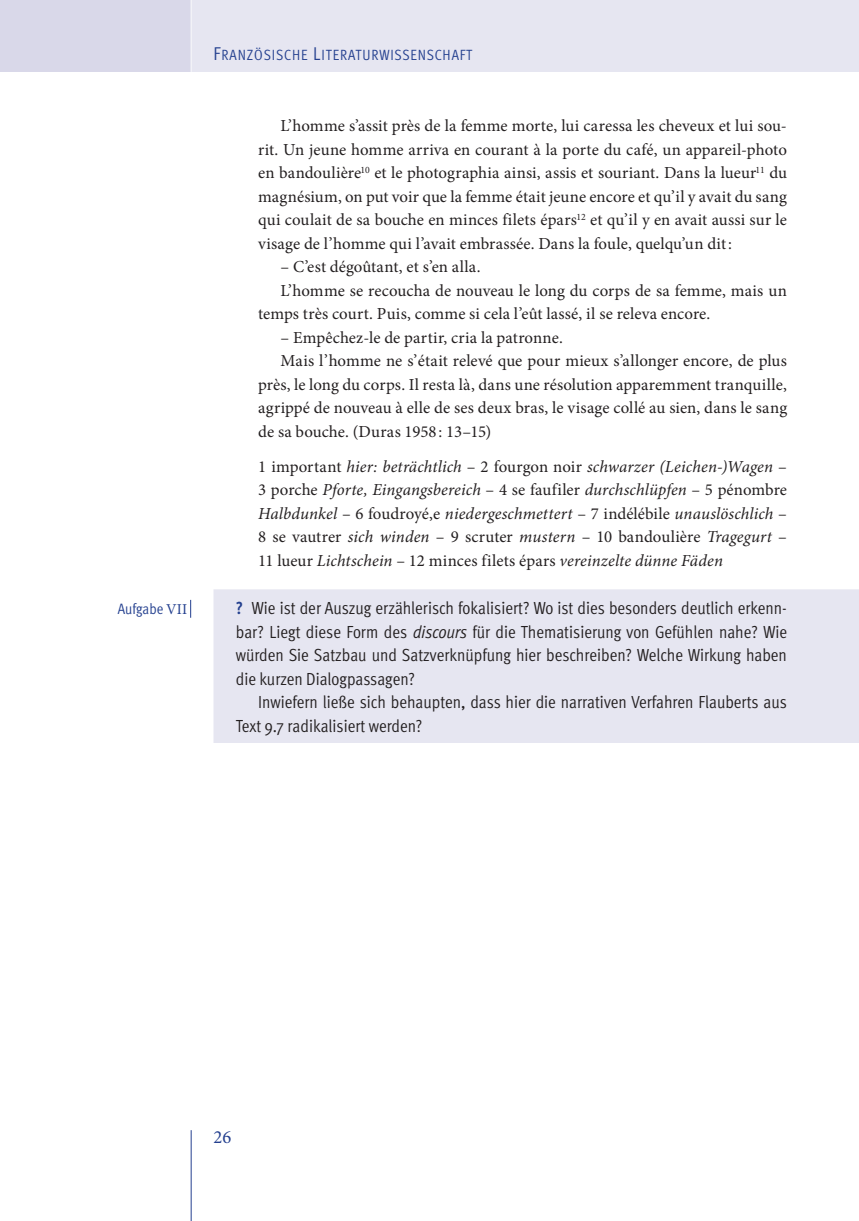
<style>
.page{position:relative;width:859px;height:1221px;background:#fff}
.page>*{position:absolute;margin:0;border:0;box-sizing:border-box;transform-origin:0 0}
.t1{font:18.55px "Minion Pro";color:#24408f}
.t2{font:17.5px/23.4px "Meta Cond Normal";color:#231f20;text-align:justify}
.t3{font:16.8px/23.4px "Minion Pro";color:#231f20;text-align:justify}
.t4{font:italic 16.8px/23.4px "Minion Pro";letter-spacing:.005em;color:#231f20;text-align:justify}
.t5{font:15.05px "Meta Cond Normal";color:#24408f}
.t6{font:14.88px "Meta Cond Normal";letter-spacing:.06em;color:#24408f}
.s1{font-family:"Minion Pro"}
.s2{font-size:18.55px}
.s3{font-style:normal}
.s4{font-family:"Meta Cond";font-weight:700;color:#24408f}
.s5{font-style:italic}
</style>
<div class="page">
<div style="left:191px;top:0;width:667px;height:72px;background:#e6e6f1"></div>
<div style="left:0;top:0;width:191px;height:72px;background:#d9d8e9"></div>
<hr style="left:190px;top:1130px;width:1px;height:90px;background:#24408f">
<hr style="left:190px;top:0;width:1px;height:72px;background:#fff">
<div style="left:213px;top:589px;width:645px;height:154px;background:#e6e6f1"></div>
<svg style="left:190px;top:600px;width:1px;height:17px"></svg>
<p class="t5" style="left:118px;top:603px;width:71px">Aufgabe <span class="s1">VII</span></p>
<p class="t6" style="left:213px;top:49px;width:260px"><span class="s2">F</span>RANZÖSISCHE <span class="s2">L</span>ITERATURWISSENSCHAFT</p>
<p class="t3" style="left:258px;top:116px;width:530px;text-indent:22px">L’homme s’assit près de la femme morte, lui ca ressa les cheveux et lui sou&shy;rit. Un jeune homme ar riva en courant à la porte du café, un appareil-photo en bandoulière<sup>10</sup> et le photographia ainsi, assis et sou riant. Dans la lueur<sup>11</sup> du magnésium, on put voir que la femme était jeune encore et qu’il y avait du sang qui coulait de sa bouche en minces filets épars<sup>12</sup> et qu’il y en avait aussi sur le visage de l’homme qui l’avait embrassée. Dans la foule, quelqu’un dit :</p>
<p class="t3" style="left:280px;top:256px;width:201px">– C’est dégoûtant, et s’en alla.</p>
<p class="t3" style="left:280px;top:280px;width:507px">L’homme se recoucha de nouveau le long du corps de sa femme, mais un</p>
<p class="t3" style="left:258px;top:303px;width:453px">temps très court. Puis, comme si cela l’eût lassé, il se releva encore.</p>
<p class="t3" style="left:280px;top:327px;width:284px">– Empêchez-le de partir, cria la patronne.</p>
<p class="t3" style="left:280px;top:350px;width:507px">Mais l’homme ne s’était relevé que pour mieux s’allonger encore, de plus</p>
<p class="t3" style="left:258px;top:374px;width:530px">près, le long du corps. Il resta là, dans une résolution apparemment tran quille,</p>
<p class="t3" style="left:258px;top:397px;width:530px">agrippé de nouveau à elle de ses deux bras, le visage collé au sien, dans le sang</p>
<p class="t3" style="left:258px;top:421px;width:235px">de sa bouche. (Duras 1958 : 13–15)</p>
<p class="t4" style="left:258px;top:456px;width:530px"><span class="s3">1 important</span> hier: beträchtlich <span class="s3">– 2 fourgon noir</span> schwarzer (Lei chen-)Wa gen <span class="s3">– 3 porche</span> Pforte, Eingangsbereich <span class="s3">– 4 se faufiler</span> durchschlüpfen <span class="s3">– 5 pénombre </span>Halbdunkel <span class="s3">– 6 foudroyé,e</span> niedergeschmettert <span class="s3">– 7 indélébile</span> unauslöschlich <span class="s3">– 8 se vautrer</span> sich winden <span class="s3">– 9 scruter</span> mustern <span class="s3">– 10 bandoulière</span> Tragegurt <span class="s3">– 11 lueur</span> Lichtschein <span class="s3">– 12 minces filets épars</span> vereinzelte dünne Fäden</p>
<p class="t2" style="left:236px;top:598px;width:552px"><span class="s4">?</span> Wie ist der Auszug erzählerisch fokalisiert? Wo ist dies besonders deutlich erkenn&shy;bar? Liegt diese Form des <span class="s5">discours</span> für die Thematisierung von Gefühlen nahe? Wie würden Sie Satzbau und Satzverknüpfung hier beschreiben? Welche Wirkung haben die kurzen Dialogpassagen?</p>
<p class="t2" style="left:236px;top:691px;width:552px;text-indent:22px">Inwiefern ließe sich behaupten, dass hier die narrativen Verfahren Flauberts aus<br>Text 9.7 radikalisiert werden?</p>
<p class="t1" style="left:213px;top:1129px;width:19px">26</p>
</div>
